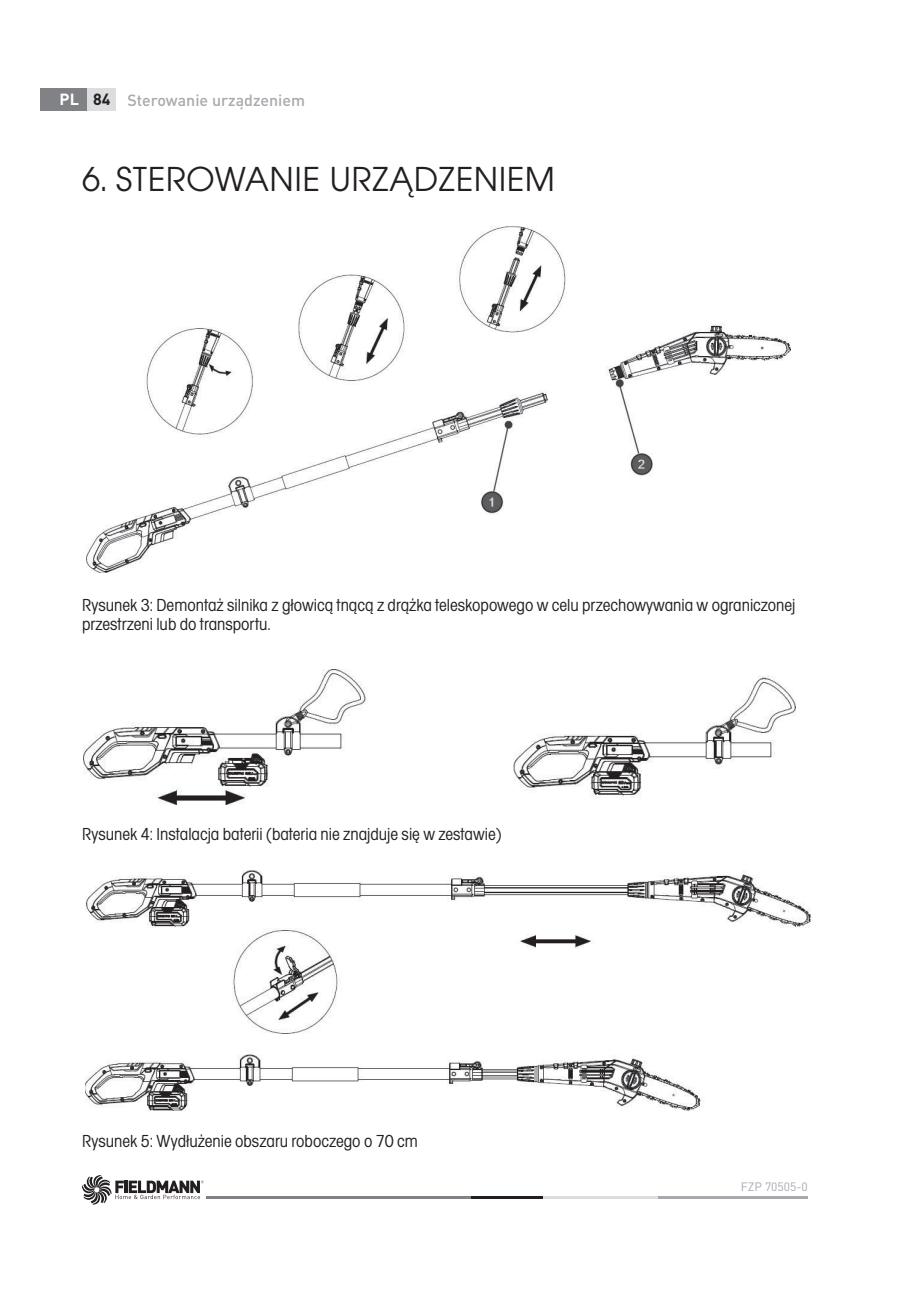
<style>
.page{position:relative;width:918px;height:1298px;background:#fff}
.page>*{position:absolute;margin:0;border:0;box-sizing:border-box;transform-origin:0 0}
.t1{font:36px "Avant Gar Got Itc TOT Boo";letter-spacing:.015em;color:#231f20}
.t2{font:18px/19.8px "Avant Gar Got Itc TOT Boo Con";color:#231f20}
.t3{font:500 16px "DIN Pro";color:#a8a9ad}
.t4{font:700 16px "DIN Pro";color:#fff}
.t5{font:12px "DIN Pro";color:#a8a9ad}
.s1{color:#231f20}
</style>
<div class="page">
<hr style="left:658px;top:1196px;width:150px;height:3px;background:#a8a9ad">
<hr style="left:543px;top:1196px;width:115px;height:3px;background:#dcdddf">
<hr style="left:207px;top:1196px;width:264px;height:3px;background:#808285">
<hr style="left:471px;top:1196px;width:72px;height:3px;background:#231f20">
<svg style="left:82px;top:1175px;width:122px;height:30px"></svg>
<div style="left:40px;top:88px;width:48px;height:23px;background:#808285"></div>
<div style="left:88px;top:88px;width:28px;height:23px;background:#dcdddf"></div>
<img style="left:87px;top:226px;width:703px;height:347px">
<img style="left:84px;top:670px;width:712px;height:134px">
<img style="left:85px;top:871px;width:725px;height:239px">
<p class="t4" style="left:59px;top:90px;width:53px">PL <span class="s1">84</span></p>
<p class="t3" style="left:127px;top:94px;width:179px">Sterowanie urządzeniem</p>
<h1 class="t1" style="left:82px;top:165px;width:475px">6. STEROWANIE URZĄDZENIEM</h1>
<p class="t2" style="left:82px;top:596px;width:715px">Rysunek 3: Demontaż silnika z głowicą tnącą z drążka teleskopowego w celu przechowywania w ograniczonej przestrzeni lub do transportu.</p>
<p class="t2" style="left:82px;top:825px;width:421px">Rysunek 4: Instalacja baterii (bateria nie znajduje się w zestawie)</p>
<p class="t2" style="left:82px;top:1132px;width:337px">Rysunek 5: Wydłużenie obszaru roboczego o 70 cm</p>
<p class="t5" style="left:741px;top:1179px;width:68px">FZP 70505-0</p>
</div>
